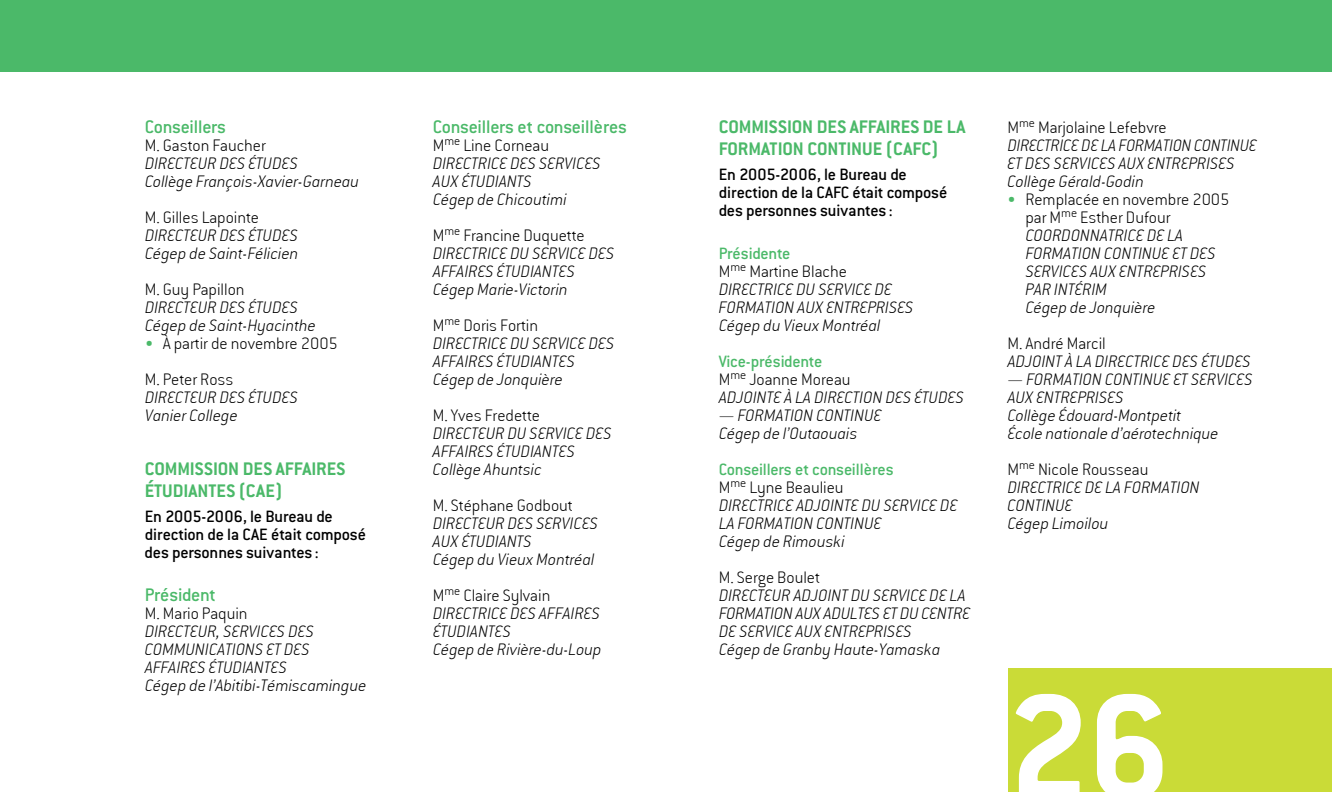
<style>
.page{position:relative;width:1332px;height:792px;background:#fff}
.page>*{position:absolute;margin:0;border:0;box-sizing:border-box;transform-origin:0 0}
.t1{font:700 20px/22px "Conduit ITC";color:#4bb969}
.t2{font:500 20px "Conduit ITC";letter-spacing:-.01em;color:#4bb969}
.t3{font:18px/18px "Conduit Ex Lt ITCTT Italic";color:#000}
.t4{font:18px/36px "Conduit Ex Lt ITCTT";color:#000}
.t5{font:500 18px/18px "Conduit ITC";letter-spacing:-.01em;color:#000}
.t6{font:500 18px "Conduit ITC";letter-spacing:-.01em;color:#4bb969}
.s1{color:#4bb969}
</style>
<div class="page">
<div style="left:0;top:0;width:1332px;height:72px;background:#4bb969"></div>
<div style="left:1008px;top:669px;width:324px;height:123px;background:#cadb37"></div>
<svg style="left:1016px;top:694px;width:147px;height:98px"></svg>
<p class="t2" style="left:145px;top:116px;width:83px">Conseillers</p>
<p class="t4" style="left:145px;top:127px;width:123px">M. Gaston Faucher</p>
<p class="t3" style="left:145px;top:154px;width:216px">DIRECTEUR DES ÉTUDES<br>COLLÈGE FRANÇOIS-XAVIER-GARNEAU</p>
<p class="t4" style="left:145px;top:199px;width:116px">M. Gilles Lapointe</p>
<p class="t3" style="left:145px;top:226px;width:155px">DIRECTEUR DES ÉTUDES<br>CÉGEP DE SAINT-FÉLICIEN</p>
<p class="t4" style="left:145px;top:271px;width:101px">M. Guy Papillon</p>
<p class="t3" style="left:145px;top:298px;width:173px">DIRECTEUR DES ÉTUDES<br>CÉGEP DE SAINT-HYACINTHE</p>
<p class="t4" style="left:145px;top:325px;width:195px"><span class="s1">•</span> À partir de novembre 2005<br>M. Peter Ross</p>
<p class="t3" style="left:145px;top:388px;width:154px">DIRECTEUR DES ÉTUDES<br>VANIER COLLEGE</p>
<p class="t1" style="left:145px;top:458px;width:202px">COMMISSION DES AFFAIRES<br>ÉTUDIANTES (CAE)</p>
<p class="t5" style="left:145px;top:508px;width:223px">En 2005-2006, le Bureau de direction de la CAE était composé des personnes suivantes :</p>
<p class="t2" style="left:145px;top:584px;width:73px">Président</p>
<p class="t4" style="left:145px;top:595px;width:104px">M. Mario Paquin</p>
<p class="t3" style="left:145px;top:622px;width:223px">DIRECTEUR, SERVICES DES<br>COMMUNICATIONS ET DES<br>AFFAIRES ÉTUDIANTES<br>CÉGEP DE L’ABITIBI-TÉMISCAMINGUE</p>
<p class="t2" style="left:433px;top:116px;width:196px">Conseillers et conseillères</p>
<p class="t4" style="left:433px;top:127px;width:118px">M<sup>me</sup> Line Corneau</p>
<p class="t3" style="left:433px;top:154px;width:169px">DIRECTRICE DES SERVICES<br>AUX ÉTUDIANTS<br>CÉGEP DE CHICOUTIMI</p>
<p class="t4" style="left:433px;top:217px;width:154px">M<sup>me</sup> Francine Duquette</p>
<p class="t3" style="left:433px;top:244px;width:182px">DIRECTRICE DU SERVICE DES<br>AFFAIRES ÉTUDIANTES<br>CÉGEP MARIE-VICTORIN</p>
<p class="t4" style="left:433px;top:307px;width:107px">M<sup>me</sup> Doris Fortin</p>
<p class="t3" style="left:433px;top:334px;width:182px">DIRECTRICE DU SERVICE DES<br>AFFAIRES ÉTUDIANTES<br>CÉGEP DE JONQUIÈRE</p>
<p class="t4" style="left:433px;top:397px;width:109px">M. Yves Fredette</p>
<p class="t3" style="left:433px;top:424px;width:180px">DIRECTEUR DU SERVICE DES<br>AFFAIRES ÉTUDIANTES<br>COLLÈGE AHUNTSIC</p>
<p class="t4" style="left:433px;top:487px;width:141px">M. Stéphane Godbout</p>
<p class="t3" style="left:433px;top:514px;width:166px">DIRECTEUR DES SERVICES<br>AUX ÉTUDIANTS<br>CÉGEP DU VIEUX MONTRÉAL</p>
<p class="t4" style="left:433px;top:577px;width:119px">M<sup>me</sup> Claire Sylvain</p>
<p class="t3" style="left:433px;top:604px;width:170px">DIRECTRICE DES AFFAIRES<br>ÉTUDIANTES<br>CÉGEP DE RIVIÈRE-DU-LOUP</p>
<p class="t1" style="left:719px;top:116px;width:248px">COMMISSION DES AFFAIRES DE LA<br>FORMATION CONTINUE (CAFC)</p>
<p class="t5" style="left:719px;top:166px;width:230px">En 2005-2006, le Bureau de direction de la CAFC était composé des personnes suivantes :</p>
<p class="t6" style="left:719px;top:243px;width:73px">Présidente</p>
<p class="t4" style="left:719px;top:253px;width:130px">M<sup>me</sup> Martine Blache</p>
<p class="t3" style="left:719px;top:280px;width:196px">DIRECTRICE DU SERVICE DE<br>FORMATION AUX ENTREPRISES<br>CÉGEP DU VIEUX MONTRÉAL</p>
<p class="t6" style="left:719px;top:351px;width:105px">Vice-présidente</p>
<p class="t4" style="left:719px;top:361px;width:133px">M<sup>me</sup> Joanne Moreau</p>
<p class="t3" style="left:719px;top:388px;width:246px">ADJOINTE À LA DIRECTION DES ÉTUDES</p>
<p class="t3" style="left:719px;top:406px;width:164px">— FORMATION CONTINUE<br>CÉGEP DE L’OUTAOUAIS</p>
<p class="t6" style="left:719px;top:459px;width:176px">Conseillers et conseillères</p>
<p class="t4" style="left:719px;top:469px;width:126px">M<sup>me</sup> Lyne Beaulieu</p>
<p class="t3" style="left:719px;top:496px;width:240px">DIRECTRICE ADJOINTE DU SERVICE DE<br>LA FORMATION CONTINUE<br>CÉGEP DE RIMOUSKI</p>
<p class="t4" style="left:719px;top:559px;width:103px">M. Serge Boulet</p>
<p class="t3" style="left:719px;top:586px;width:253px">DIRECTEUR ADJOINT DU SERVICE DE LA<br>FORMATION AUX ADUL TES ET DU CENTRE<br>DE SERVICE AUX ENTREPRISES<br>CÉGEP DE GRANBY HAUTE-YAMASKA</p>
<p class="t4" style="left:1007px;top:109px;width:161px">M<sup>me</sup> Marjolaine Lefebvre</p>
<p class="t3" style="left:1007px;top:136px;width:251px">DIRECTRICE DE LA FORMATION CONTINUE<br>ET DES SERVICES AUX ENTREPRISES<br>COLLÈGE GÉRALD-GODIN</p>
<p class="t4" style="left:1025px;top:190px;width:206px;line-height:18px;text-indent:-18px"><span class="s1">•</span> Remplacée en novembre 2005 par M<sup>me</sup> Esther Dufour</p>
<p class="t3" style="left:1025px;top:226px;width:159px">COORDONNATRICE DE LA</p>
<p class="t3" style="left:1007px;top:244px;width:209px">FORMATION CONTINUE ET DES</p>
<p class="t3" style="left:1007px;top:262px;width:200px">S ERVICES AUX ENTREPRISES</p>
<p class="t3" style="left:1007px;top:280px;width:100px">PAR INTÉRIM</p>
<p class="t3" style="left:1025px;top:298px;width:131px">CÉGEP DE JONQUIÈRE</p>
<p class="t4" style="left:1007px;top:325px;width:100px">M. André Marcil</p>
<p class="t3" style="left:1007px;top:352px;width:244px">ADJOINT À LA DIRECTRICE DES ÉTUDES</p>
<p class="t3" style="left:1007px;top:370px;width:246px">— FORMATION CONTINUE ET SERVICES<br>AUX ENTREPRISES<br>COLLÈGE ÉDOUARD-MONTPETIT<br>ÉCOLE NATIONALE D’AÉROTECHNIQUE</p>
<p class="t4" style="left:1007px;top:451px;width:143px">M<sup>me</sup> Nicole Rousseau</p>
<p class="t3" style="left:1007px;top:478px;width:194px">DIRECTRICE DE LA FORMATION<br>CONTINUE<br>CÉGEP LIMOILOU</p>
</div>
